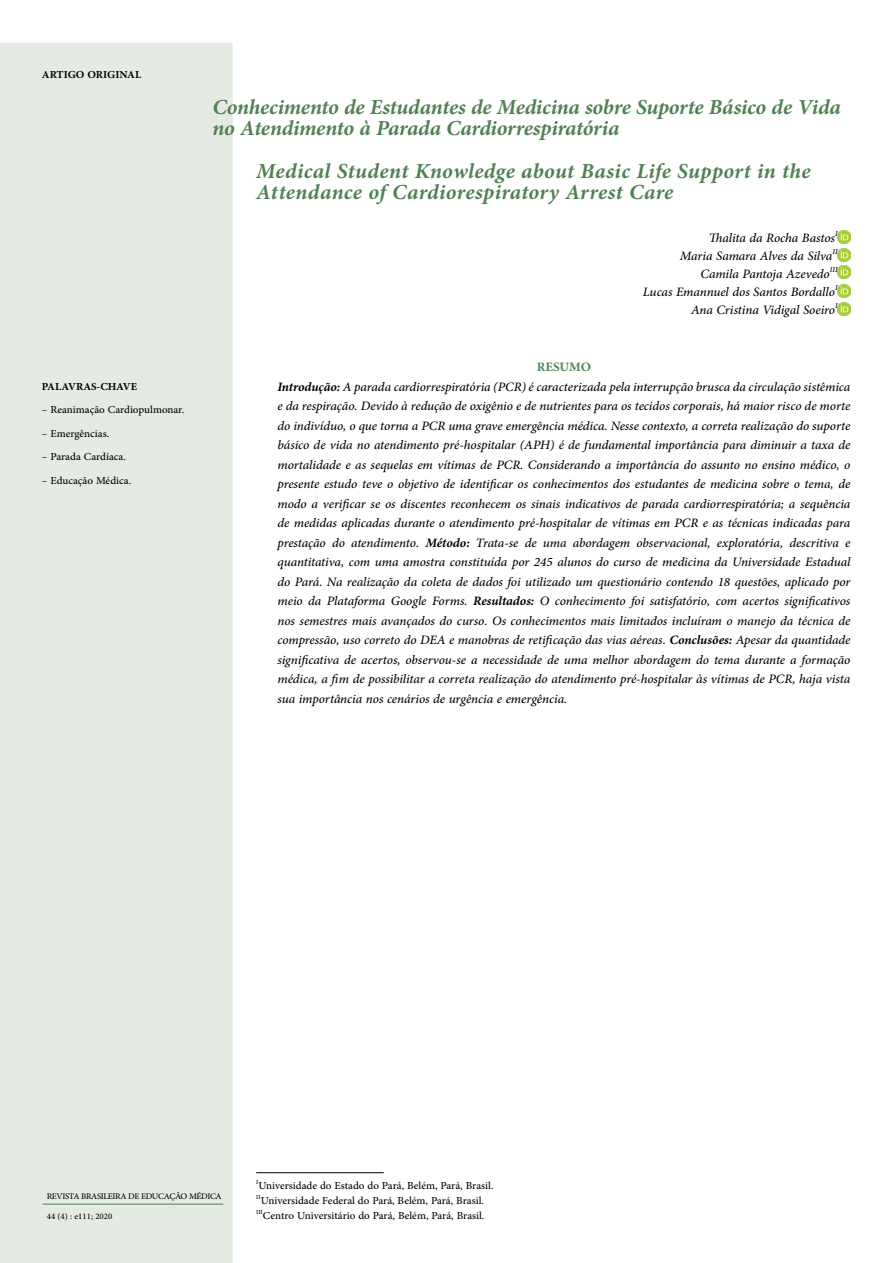
<style>
.page{position:relative;width:893px;height:1263px;background:#fff}
.page>*{position:absolute;margin:0;border:0;box-sizing:border-box;transform-origin:0 0}
.t1{font:italic 700 30px "Adobe Arabic";color:#508153}
.t2{font:italic 18px/19.5px "Adobe Arabic";letter-spacing:-.005em;color:#000;text-align:right}
.t3{font:15px/15px "Adobe Arabic";color:#000}
.t4{font:700 15px "Adobe Arabic";color:#000}
.t5{font:12px "Adobe Arabic";letter-spacing:-.03em;color:#000}
.t6{font:12px "Adobe Arabic";color:#000}
.s1{font-weight:700;font-style:normal;color:#508153}
.s2{font-weight:700}
</style>
<div class="page">
<svg style="left:838px;top:230px;width:12px;height:49px"></svg>
<svg style="left:838px;top:285px;width:12px;height:30px"></svg>
<hr style="left:256px;top:1172px;width:128px;height:1px;background:#000">
<div style="left:0;top:43px;width:233px;height:1220px;background:#e5ebe3"></div>
<hr style="left:43px;top:1204px;width:180px;height:1px;background:#508153">
<p class="t4" style="left:42px;top:64px;width:101px">ARTIGO ORIGINAL</p>
<p class="t4" style="left:42px;top:376px;width:97px">PALAVRAS-CHAVE</p>
<p class="t3" style="left:42px;top:400px;width:144px">– Reanimação Cardiopulmonar.</p>
<p class="t3" style="left:42px;top:424px;width:69px">– Emergências.</p>
<p class="t3" style="left:42px;top:447px;width:86px">– Parada Cardíaca.</p>
<p class="t3" style="left:42px;top:471px;width:91px">– Educação Médica.</p>
<h1 class="t1" style="left:213px;top:86px;width:630px">Conhecimento de Estudantes de Medicina sobre Suporte Básico de Vida</h1>
<h1 class="t1" style="left:213px;top:107px;width:408px">no Atendimento à Parada Cardiorrespiratória</h1>
<h1 class="t1" style="left:256px;top:150px;width:556px">Medical Student Knowledge about Basic Life Support in the</h1>
<h1 class="t1" style="left:256px;top:171px;width:419px">Attendance of Cardiorespiratory Arrest Care</h1>
<p class="t2" style="left:643px;top:227px;width:196px;line-height:18px">Thalita da Rocha Bastos<sup>I<br></sup>Maria Samara Alves da Silva<sup>II<br></sup>Camila Pantoja Azevedo<sup>III<br></sup>Lucas Emannuel dos Santos Bordallo<sup>I<br></sup>Ana Cristina Vidigal Soeiro<sup>I</sup></p>
<p class="t2" style="left:277px;top:355px;width:574px;text-align:left;text-indent:259px"><span class="s1">RESUMO<br></span><span class="s2">Introdução:</span> A parada cardiorrespiratória (PCR) é caracterizada pela interrupção brusca da circulação sistêmica e da respiração. Devido à redução de oxigênio e de nutrientes para os tecidos corporais, há maior risco de morte do indivíduo, o que torna a PCR uma grave emergência médica. Nesse contexto, a correta realização do suporte básico de vida no atendimento pré-hospitalar (APH) é de fundamental importância para diminuir a taxa de mortalidade e as sequelas em vítimas de PCR. Considerando a importância do assunto no ensino médico, o presente estudo teve o objetivo de identificar os conhecimentos dos estudantes de medicina sobre o tema, de modo a verificar se os discentes reconhecem os sinais indicativos de parada cardiorrespiratória; a sequência de medidas aplicadas durante o atendimento pré-hospitalar de vítimas em PCR e as técnicas indicadas para prestação do atendimento. <span class="s2">Método:</span> Trata-se de uma abordagem observacional, exploratória, descritiva e quantitativa, com uma amostra constituída por 245 alunos do curso de medicina da Universidade Estadual do Pará. Na realização da coleta de dados foi utilizado um questionário contendo 18 questões, aplicado por meio da Plataforma Google Forms. <span class="s2">Resultados:</span> O conhecimento foi satisfatório, com acertos significativos nos semestres mais avançados do curso. Os conhecimentos mais limitados incluíram o manejo da técnica de compressão, uso correto do DEA e manobras de retificação das vias aéreas. <span class="s2">Conclusões:</span> Apesar da quantidade significativa de acertos, observou-se a necessidade de uma melhor abordagem do tema durante a formação médica, a fim de possibilitar a correta realização do atendimento pré-hospitalar às vítimas de PCR, haja vista sua importância nos cenários de urgência e emergência.</p>
<p class="t5" style="left:47px;top:1188px;width:177px">REVISTA BRASILEIRA DE EDUCAÇÃO MÉDICA</p>
<p class="t6" style="left:47px;top:1208px;width:67px">44 (4) : e111; 2020</p>
<p class="t3" style="left:256px;top:1176px;width:239px"><sup>I</sup>Universidade do Estado do Pará, Belém, Pará, Brasil.<br><sup>II</sup>Universidade Federal do Pará, Belém, Pará, Brasil.<br><sup>III</sup>Centro Universitário do Pará, Belém, Pará, Brasil.</p>
</div>
